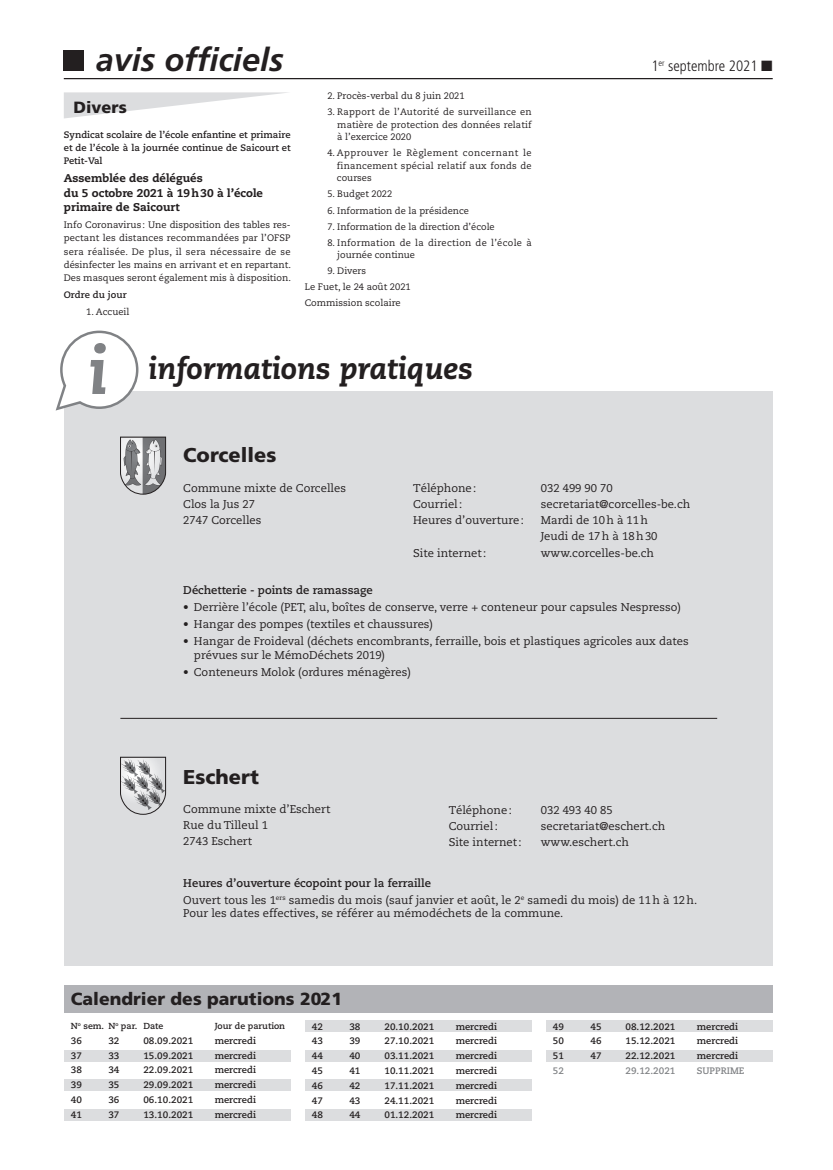
<style>
.page{position:relative;width:833px;height:1170px;background:#fff}
.page>*{position:absolute;margin:0;border:0;box-sizing:border-box;transform-origin:0 0}
.t1{font:italic 700 32.5px "Frutiger";color:#231f20}
.t2{font:italic 800 30px "Caecilia";color:#231f20}
.t3{font:900 20px "Frutiger";color:#231f20}
.t4{font:900 17.5px "Frutiger";color:#231f20}
.t5{font:900 16.25px "Frutiger";color:#231f20}
.t6{font:300 condensed 15px "Frutiger";color:#231f20}
.t7{font:11.25px/16px "Caecilia";color:#231f20}
.t8{font:800 11.25px/14.5px "Caecilia";color:#231f20}
.t9{font:700 11.25px "Caecilia";color:#231f20}
.t10{font:9.38px/13.2px "Caecilia";color:#231f20;text-align:justify}
.t11{font:700 9.38px/13.2px "Caecilia";color:#231f20;text-align:justify}
.t12{font:9.38px/12.5px "Caecilia";letter-spacing:.035em;color:#231f20}
.t13{font:700 9.38px "Caecilia";color:#808285}
.t14{font:700 8.75px "Caecilia";color:#231f20}
.s1{font-weight:700}
</style>
<div class="page">
<div style="left:64px;top:51px;width:20px;height:20px;background:#231f20"></div>
<hr style="left:64px;top:78px;width:708px;height:1px;background:#231f20">
<svg style="left:64px;top:92px;width:224px;height:26px"></svg>
<div style="left:305px;top:1049px;width:226px;height:12px;background:#dcdddf"></div>
<div style="left:546px;top:1049px;width:226px;height:12px;background:#dcdddf"></div>
<div style="left:305px;top:1020px;width:226px;height:11px;background:#dcdddf"></div>
<div style="left:546px;top:1020px;width:226px;height:11px;background:#dcdddf"></div>
<div style="left:305px;top:1079px;width:226px;height:11px;background:#dcdddf"></div>
<div style="left:305px;top:1108px;width:226px;height:12px;background:#dcdddf"></div>
<div style="left:64px;top:1049px;width:227px;height:12px;background:#dcdddf"></div>
<div style="left:64px;top:1079px;width:227px;height:11px;background:#dcdddf"></div>
<div style="left:64px;top:1108px;width:227px;height:12px;background:#dcdddf"></div>
<div style="left:64px;top:985px;width:708px;height:27px;background:#b2b3b7"></div>
<div style="left:64px;top:391px;width:708px;height:574px;background:#dcdddf"></div>
<svg style="left:55px;top:330px;width:84px;height:81px"></svg>
<svg style="left:120px;top:437px;width:46px;height:57px"></svg>
<hr style="left:120px;top:718px;width:597px;height:1px;background:#231f20">
<svg style="left:120px;top:757px;width:46px;height:57px"></svg>
<h1 class="t1" style="left:96px;top:40px;width:189px">avis officiels</h1>
<h3 class="t5" style="left:74px;top:98px;width:55px">Divers</h3>
<p class="t11" style="left:64px;top:128px;width:228px">Syndicat scolaire de l’école enfantine et primaire et de l’école à la journée continue de Saicourt et Petit-Val</p>
<p class="t8" style="left:64px;top:171px;width:201px">Assemblée des délégués<br>du 5 octobre 2021 à 19h30 à l’école primaire de Saicourt</p>
<p class="t10" style="left:64px;top:218px;width:229px">Info Coronavirus : Une disposition des tables res&shy;pectant les distances recommandées par l’OFSP sera réalisée. De plus, il sera nécessaire de se désinfecter les mains en arrivant et en repartant.<br>Des masques seront également mis à disposition.</p>
<p class="t11" style="left:64px;top:288px;width:64px">Ordre du jour</p>
<p class="t10" style="left:86px;top:305px;width:45px">1. Accueil</p>
<p class="t10" style="left:327px;top:90px;width:139px">2. Procès-verbal du 8 juin 2021</p>
<p class="t10" style="left:337px;top:106px;width:196px;line-height:12.5px;text-indent:-10px">3. Rapport de l’Autorité de surveillance en matière de protection des données relatif à l’exercice 2020</p>
<p class="t10" style="left:337px;top:147px;width:196px;line-height:12.5px;text-indent:-10px">4. Approuver le Règlement concernant le financement spécial relatif aux fonds de courses</p>
<p class="t10" style="left:327px;top:188px;width:66px">5. Budget 2022</p>
<p class="t10" style="left:327px;top:204px;width:143px">6. Information de la présidence</p>
<p class="t10" style="left:327px;top:220px;width:169px">7. Information de la direction d’école</p>
<p class="t12" style="left:337px;top:236px;width:196px;text-indent:-10px">8. Information de la direction de l’école à journée continue</p>
<p class="t10" style="left:305px;top:263px;width:107px;line-height:16px;text-align:left;text-indent:22px">9. Divers<br>Le Fuet, le 24 août 2021<br>Commission scolaire</p>
<h2 class="t2" style="left:149px;top:351px;width:326px">informations pratiques</h2>
<h3 class="t6" style="left:651px;top:57px;width:123px">1<sup>er</sup> septembre 2021 ■</h3>
<h3 class="t3" style="left:183px;top:443px;width:95px">Corcelles</h3>
<p class="t7" style="left:183px;top:480px;width:164px">Commune mixte de Corcelles<br>Clos la Jus 27<br>2747 Corcelles</p>
<p class="t7" style="left:413px;top:480px;width:65px">Téléphone:</p>
<p class="t7" style="left:541px;top:480px;width:73px">032 499 90 70</p>
<p class="t7" style="left:413px;top:496px;width:51px">Courriel:</p>
<p class="t7" style="left:541px;top:496px;width:151px">secretariat@corcelles-be.ch</p>
<p class="t7" style="left:413px;top:512px;width:112px">Heures d’ouverture:</p>
<p class="t7" style="left:541px;top:512px;width:118px">Mardi de 10h à 11h<br>Jeudi de 17h à 18h30</p>
<p class="t7" style="left:413px;top:544px;width:75px">Site internet:</p>
<p class="t7" style="left:541px;top:544px;width:115px">www.corcelles-be.ch</p>
<p class="t9" style="left:183px;top:583px;width:191px">Déchetterie - points de ramassage</p>
<p class="t7" style="left:183px;top:599px;width:499px">• Derrière l’école (PET, alu, boîtes de conserve, verre + conteneur pour capsules Nespresso)</p>
<p class="t7" style="left:183px;top:616px;width:251px">• Hangar des pompes (textiles et chaussures)</p>
<p class="t7" style="left:194px;top:635px;width:496px;line-height:13.5px;text-indent:-11px">• Hangar de Froideval (déchets encombrants, ferraille, bois et plastiques agricoles aux dates prévues sur le MémoDéchets 2019)</p>
<p class="t7" style="left:183px;top:664px;width:229px">• Conteneurs Molok (ordures ménagères)</p>
<h3 class="t3" style="left:183px;top:765px;width:77px">Eschert</h3>
<p class="t7" style="left:183px;top:801px;width:149px">Commune mixte d’Eschert<br>Rue du Tilleul 1<br>2743 Eschert</p>
<p class="t7" style="left:183px;top:874px;width:515px;line-height:17px"><span class="s1">Heures d’ouverture écopoint pour la ferraille<br></span>Ouvert tous les 1<sup>ers</sup> samedis du mois (sauf janvier et août, le 2<sup>e</sup> samedi du mois) de 11h à 12h.</p>
<p class="t7" style="left:183px;top:905px;width:381px">Pour les dates effectives, se référer au mémodéchets de la commune.</p>
<p class="t7" style="left:448px;top:801px;width:65px">Téléphone:</p>
<p class="t7" style="left:541px;top:801px;width:73px">032 493 40 85</p>
<p class="t7" style="left:448px;top:817px;width:51px">Courriel:</p>
<p class="t7" style="left:541px;top:817px;width:126px">secretariat@eschert.ch</p>
<p class="t7" style="left:448px;top:833px;width:75px">Site internet:</p>
<p class="t7" style="left:541px;top:833px;width:90px">www.eschert.ch</p>
<h3 class="t4" style="left:71px;top:988px;width:273px">Calendrier des parutions 2021</h3>
<p class="t14" style="left:71px;top:1020px;width:94px">N<sup>o</sup> sem. N<sup>o</sup> par. Date</p>
<p class="t14" style="left:215px;top:1020px;width:72px">Jour de parution</p>
<p class="t11" style="left:71px;top:1033px;width:13px">36</p>
<p class="t11" style="left:108px;top:1033px;width:13px">32</p>
<p class="t11" style="left:143px;top:1033px;width:51px">08.09.2021</p>
<p class="t11" style="left:215px;top:1033px;width:43px">mercredi</p>
<p class="t11" style="left:71px;top:1048px;width:13px">37</p>
<p class="t11" style="left:108px;top:1048px;width:13px">33</p>
<p class="t11" style="left:143px;top:1048px;width:51px">15.09.2021</p>
<p class="t11" style="left:215px;top:1048px;width:43px">mercredi</p>
<p class="t11" style="left:71px;top:1063px;width:13px">38</p>
<p class="t11" style="left:108px;top:1063px;width:13px">34</p>
<p class="t11" style="left:143px;top:1063px;width:51px">22.09.2021</p>
<p class="t11" style="left:215px;top:1063px;width:43px">mercredi</p>
<p class="t11" style="left:71px;top:1078px;width:13px">39</p>
<p class="t11" style="left:108px;top:1078px;width:13px">35</p>
<p class="t11" style="left:143px;top:1078px;width:51px">29.09.2021</p>
<p class="t11" style="left:215px;top:1078px;width:43px">mercredi</p>
<p class="t11" style="left:71px;top:1093px;width:13px">40</p>
<p class="t11" style="left:108px;top:1093px;width:13px">36</p>
<p class="t11" style="left:143px;top:1093px;width:51px">06.10.2021</p>
<p class="t11" style="left:215px;top:1093px;width:43px">mercredi</p>
<p class="t11" style="left:71px;top:1107px;width:13px">41</p>
<p class="t11" style="left:108px;top:1107px;width:13px">37</p>
<p class="t11" style="left:143px;top:1107px;width:51px">13.10.2021</p>
<p class="t11" style="left:215px;top:1107px;width:43px">mercredi</p>
<p class="t11" style="left:312px;top:1019px;width:13px">42</p>
<p class="t11" style="left:349px;top:1019px;width:13px">38</p>
<p class="t11" style="left:384px;top:1019px;width:51px">20.10.2021</p>
<p class="t11" style="left:456px;top:1019px;width:43px">mercredi</p>
<p class="t11" style="left:312px;top:1034px;width:13px">43</p>
<p class="t11" style="left:349px;top:1034px;width:13px">39</p>
<p class="t11" style="left:384px;top:1034px;width:51px">27.10.2021</p>
<p class="t11" style="left:456px;top:1034px;width:43px">mercredi</p>
<p class="t11" style="left:312px;top:1049px;width:13px">44</p>
<p class="t11" style="left:349px;top:1049px;width:13px">40</p>
<p class="t11" style="left:384px;top:1049px;width:51px">03.11.2021</p>
<p class="t11" style="left:456px;top:1049px;width:43px">mercredi</p>
<p class="t11" style="left:312px;top:1064px;width:13px">45</p>
<p class="t11" style="left:349px;top:1064px;width:13px">41</p>
<p class="t11" style="left:384px;top:1064px;width:51px">10.11.2021</p>
<p class="t11" style="left:456px;top:1064px;width:43px">mercredi</p>
<p class="t11" style="left:312px;top:1078px;width:13px">46</p>
<p class="t11" style="left:349px;top:1078px;width:13px">42</p>
<p class="t11" style="left:384px;top:1078px;width:51px">17.11.2021</p>
<p class="t11" style="left:456px;top:1078px;width:43px">mercredi</p>
<p class="t11" style="left:312px;top:1093px;width:13px">47</p>
<p class="t11" style="left:349px;top:1093px;width:13px">43</p>
<p class="t11" style="left:384px;top:1093px;width:51px">24.11.2021</p>
<p class="t11" style="left:456px;top:1093px;width:43px">mercredi</p>
<p class="t11" style="left:312px;top:1108px;width:13px">48</p>
<p class="t11" style="left:349px;top:1108px;width:13px">44</p>
<p class="t11" style="left:384px;top:1108px;width:51px">01.12.2021</p>
<p class="t11" style="left:456px;top:1108px;width:43px">mercredi</p>
<p class="t11" style="left:553px;top:1019px;width:13px">49</p>
<p class="t11" style="left:590px;top:1019px;width:13px">45</p>
<p class="t11" style="left:625px;top:1019px;width:51px">08.12.2021</p>
<p class="t11" style="left:696px;top:1019px;width:43px">mercredi</p>
<p class="t11" style="left:553px;top:1034px;width:13px">50</p>
<p class="t11" style="left:590px;top:1034px;width:13px">46</p>
<p class="t11" style="left:625px;top:1034px;width:51px">15.12.2021</p>
<p class="t11" style="left:696px;top:1034px;width:43px">mercredi</p>
<p class="t11" style="left:553px;top:1049px;width:13px">51</p>
<p class="t11" style="left:590px;top:1049px;width:13px">47</p>
<p class="t11" style="left:625px;top:1049px;width:51px">22.12.2021</p>
<p class="t11" style="left:696px;top:1049px;width:43px">mercredi</p>
<p class="t13" style="left:553px;top:1065px;width:13px">52</p>
<p class="t13" style="left:625px;top:1065px;width:51px">29.12.2021</p>
<p class="t13" style="left:696px;top:1065px;width:49px">SUPPRIME</p>
</div>
